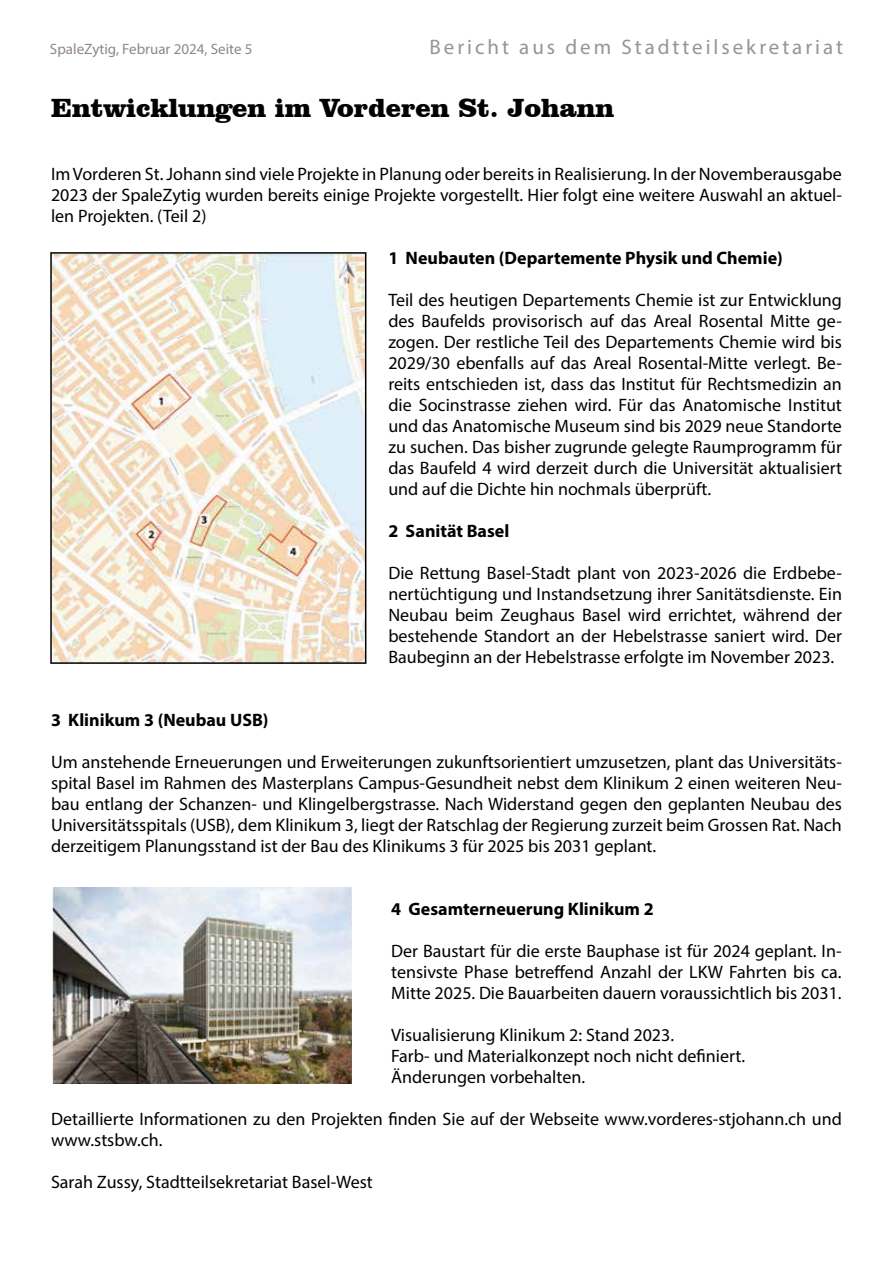
<style>
.page{position:relative;width:893px;height:1263px;background:#fff}
.page>*{position:absolute;margin:0;border:0;box-sizing:border-box;transform-origin:0 0}
.t1{font:900 27px "Clarendon BT";color:#000200}
.t2{font:21px "Myriad Pro";letter-spacing:.14em;color:#939598}
.t3{font:18px/21px "Myriad Pro";color:#000;text-align:justify}
.t4{font:700 18px "Myriad Pro";color:#000}
.t5{font:15px "Myriad Pro";color:#918688}
</style>
<div class="page">
<img style="left:53px;top:255px;width:310px;height:406px">
<div style="left:50px;top:252px;width:316px;height:412px;border:2px solid #000"></div>
<img style="left:52px;top:887px;width:300px;height:197px">
<p class="t5" style="left:50px;top:40px;width:204px">SpaleZytig, Februar 2024, Seite 5</p>
<p class="t2" style="left:430px;top:34px;width:415px">Bericht aus dem Stadtteilsekretariat</p>
<h1 class="t1" style="left:51px;top:91px;width:565px">Entwicklungen im Vorderen St. Johann</h1>
<p class="t3" style="left:51px;top:163px;width:792px">Im Vorderen St. Johann sind viele Projekte in Planung oder bereits in Realisierung. In der Novemberausgabe 2023 der SpaleZytig wurden bereits einige Projekte vorgestellt. Hier folgt eine weitere Auswahl an aktuel&shy;len Projekten. (Teil 2)</p>
<p class="t4" style="left:388px;top:246px;width:396px">1 Neubauten (Departemente Physik und Chemie)</p>
<p class="t3" style="left:388px;top:289px;width:455px">Teil des heutigen Departements Chemie ist zur Entwicklung des Baufelds provisorisch auf das Areal Rosental Mitte ge&shy;zogen. Der restliche Teil des Departements Chemie wird bis 2029/30 ebenfalls auf das Areal Rosental-Mitte verlegt. Be&shy;reits entschieden ist, dass das Institut für Rechtsmedizin an die Socinstrasse ziehen wird. Für das Anatomische Institut und das Anatomische Museum sind bis 2029 neue Standorte zu suchen. Das bisher zugrunde gelegte Raumprogramm für das Baufeld 4 wird derzeit durch die Universität aktualisiert und auf die Dichte hin nochmals überprüft.</p>
<p class="t4" style="left:388px;top:519px;width:123px">2 Sanität Basel</p>
<p class="t3" style="left:388px;top:562px;width:455px">Die Rettung Basel-Stadt plant von 2023-2026 die Erdbebe&shy;nertüchtigung und Instandsetzung ihrer Sanitätsdienste. Ein Neubau beim Zeughaus Basel wird errichtet, während der bestehende Standort an der Hebelstrasse saniert wird. Der Baubeginn an der Hebelstrasse erfolgte im November 2023.</p>
<p class="t4" style="left:51px;top:708px;width:219px">3 Klinikum 3 (Neubau USB)</p>
<p class="t3" style="left:51px;top:751px;width:792px">Um anstehende Erneuerungen und Erweiterungen zukunftsorientiert umzusetzen, plant das Universitäts&shy;spital Basel im Rahmen des Masterplans Campus-Gesundheit nebst dem Klinikum 2 einen weiteren Neu&shy;bau entlang der Schanzen- und Klingelbergstrasse. Nach Widerstand gegen den geplanten Neubau des Universitätsspitals (USB), dem Klinikum 3, liegt der Ratschlag der Regierung zurzeit beim Grossen Rat. Nach derzeitigem Planungsstand ist der Bau des Klinikums 3 für 2025 bis 2031 geplant.</p>
<p class="t4" style="left:391px;top:897px;width:264px">4 Gesamterneuerung Klinikum 2</p>
<p class="t3" style="left:391px;top:940px;width:452px">Der Baustart für die erste Bauphase ist für 2024 geplant. In&shy;tensivste Phase betreffend Anzahl der LKW Fahrten bis ca.<br>Mitte 2025. Die Bauarbeiten dauern voraussichtlich bis 2031.</p>
<p class="t3" style="left:391px;top:1024px;width:355px;text-align:left">Visualisierung Klinikum 2: Stand 2023.<br>Farb- und Materialkonzept noch nicht definiert.<br>Änderungen vorbehalten.</p>
<p class="t3" style="left:51px;top:1108px;width:792px">Detaillierte Informationen zu den Projekten finden Sie auf der Webseite www.vorderes-stjohann.ch und www.stsbw.ch.</p>
<p class="t3" style="left:51px;top:1171px;width:323px">Sarah Zussy, Stadtteilsekretariat Basel-West</p>
</div>
